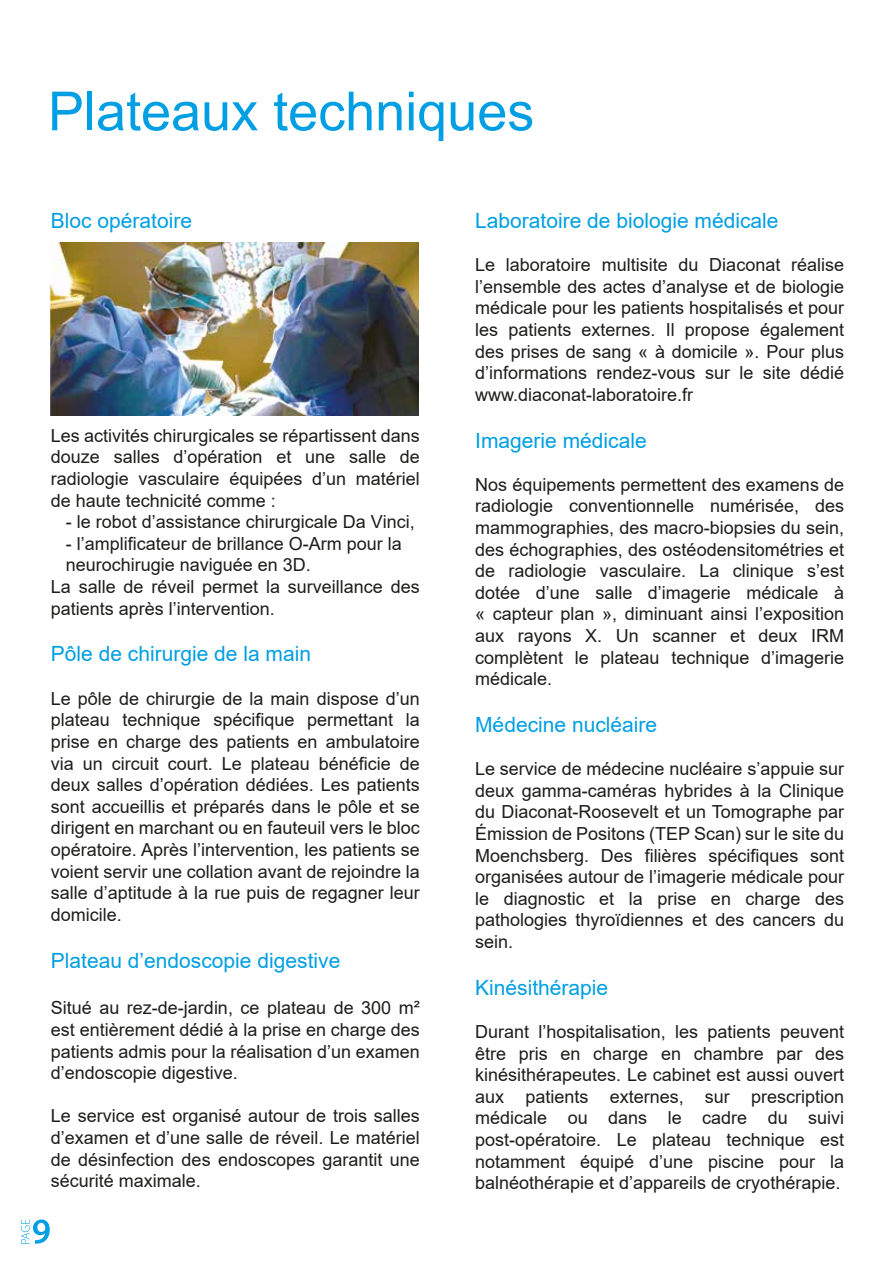
<style>
.page{position:relative;width:893px;height:1263px;background:#fff}
.page>*{position:absolute;margin:0;border:0;box-sizing:border-box;transform-origin:0 0}
.t1{font:54px "Arial";color:#009fe3}
.t2{font:21px "Arial";color:#009fe3}
.t3{font:18px/21.6px "Arial";color:#1d1d1b;text-align:justify}
</style>
<div class="page">
<svg style="left:21px;top:1219px;width:29px;height:25px"></svg>
<img style="left:51px;top:242px;width:367px;height:173px">
<h1 class="t1" style="left:48px;top:74px;width:488px">Plateaux techniques</h1>
<p class="t2" style="left:51px;top:206px;width:143px">Bloc opératoire</p>
<p class="t3" style="left:51px;top:425px;width:370px">Les activités chirurgicales se répartissent dans douze salles d’opération et une salle de radiologie vasculaire équipées d’un matériel de haute technicité comme :</p>
<p class="t3" style="left:66px;top:511px;width:350px">- le robot d’assistance chirurgicale Da Vinci,</p>
<p class="t3" style="left:66px;top:533px;width:338px">- l’amplificateur de brillance O-Arm pour la</p>
<p class="t3" style="left:66px;top:554px;width:247px">neurochirugie naviguée en 3D.</p>
<p class="t3" style="left:51px;top:576px;width:370px">La salle de réveil permet la surveillance des</p>
<p class="t3" style="left:51px;top:597px;width:226px">patients après l’intervention.</p>
<p class="t2" style="left:51px;top:640px;width:262px">Pôle de chirurgie de la main</p>
<p class="t3" style="left:51px;top:687px;width:371px">Le pôle de chirurgie de la main dispose d’un plateau technique spécifique permettant la prise en charge des patients en ambulatoire via un circuit court. Le plateau bénéficie de deux salles d’opération dédiées. Les patients sont accueillis et préparés dans le pôle et se dirigent en marchant ou en fauteuil vers le bloc opératoire. Après l’intervention, les patients se voient servir une collation avant de rejoindre la salle d’aptitude à la rue puis de regagner leur domicile.</p>
<p class="t2" style="left:51px;top:946px;width:291px">Plateau d’endoscopie digestive</p>
<p class="t3" style="left:51px;top:997px;width:371px">Situé au rez-de-jardin, ce plateau de 300 m² est entièrement dédié à la prise en charge des patients admis pour la réalisation d’un examen d’endoscopie digestive.</p>
<p class="t3" style="left:51px;top:1105px;width:370px">Le service est organisé autour de trois salles d’examen et d’une salle de réveil. Le matériel de désinfection des endoscopes garantit une sécurité maximale.</p>
<p class="t2" style="left:475px;top:206px;width:305px">Laboratoire de biologie médicale</p>
<p class="t3" style="left:475px;top:254px;width:371px">Le laboratoire multisite du Diaconat réalise l’ensemble des actes d’analyse et de biologie médicale pour les patients hospitalisés et pour les patients externes. Il propose également des prises de sang « à domicile ». Pour plus d’informations rendez-vous sur le site dédié www.diaconat-laboratoire.fr</p>
<p class="t2" style="left:475px;top:426px;width:173px">Imagerie médicale</p>
<p class="t3" style="left:475px;top:473px;width:371px">Nos équipements permettent des examens de radiologie conventionnelle numérisée, des mammographies, des macro-biopsies du sein, des échographies, des ostéodensitométries et de radiologie vasculaire. La clinique s’est dotée d’une salle d’imagerie médicale à « capteur plan », diminuant ainsi l’exposition aux rayons X. Un scanner et deux IRM complètent le plateau technique d’imagerie médicale.</p>
<p class="t2" style="left:475px;top:710px;width:184px">Médecine nucléaire</p>
<p class="t3" style="left:475px;top:758px;width:371px">Le service de médecine nucléaire s’appuie sur deux gamma-caméras hybrides à la Clinique du Diaconat-Roosevelt et un Tomographe par Émission de Positons (TEP Scan) sur le site du Moenchsberg. Des filières spécifiques sont organisées autour de l’imagerie médicale pour le diagnostic et la prise en charge des pathologies thyroïdiennes et des cancers du sein.</p>
<p class="t2" style="left:475px;top:973px;width:135px">Kinésithérapie</p>
<p class="t3" style="left:475px;top:1021px;width:371px">Durant l’hospitalisation, les patients peuvent être pris en charge en chambre par des kinésithérapeutes. Le cabinet est aussi ouvert aux patients externes, sur prescription médicale ou dans le cadre du suivi post-opératoire. Le plateau technique est notamment équipé d’une piscine pour la balnéothérapie et d’appareils de cryothérapie.</p>
</div>
